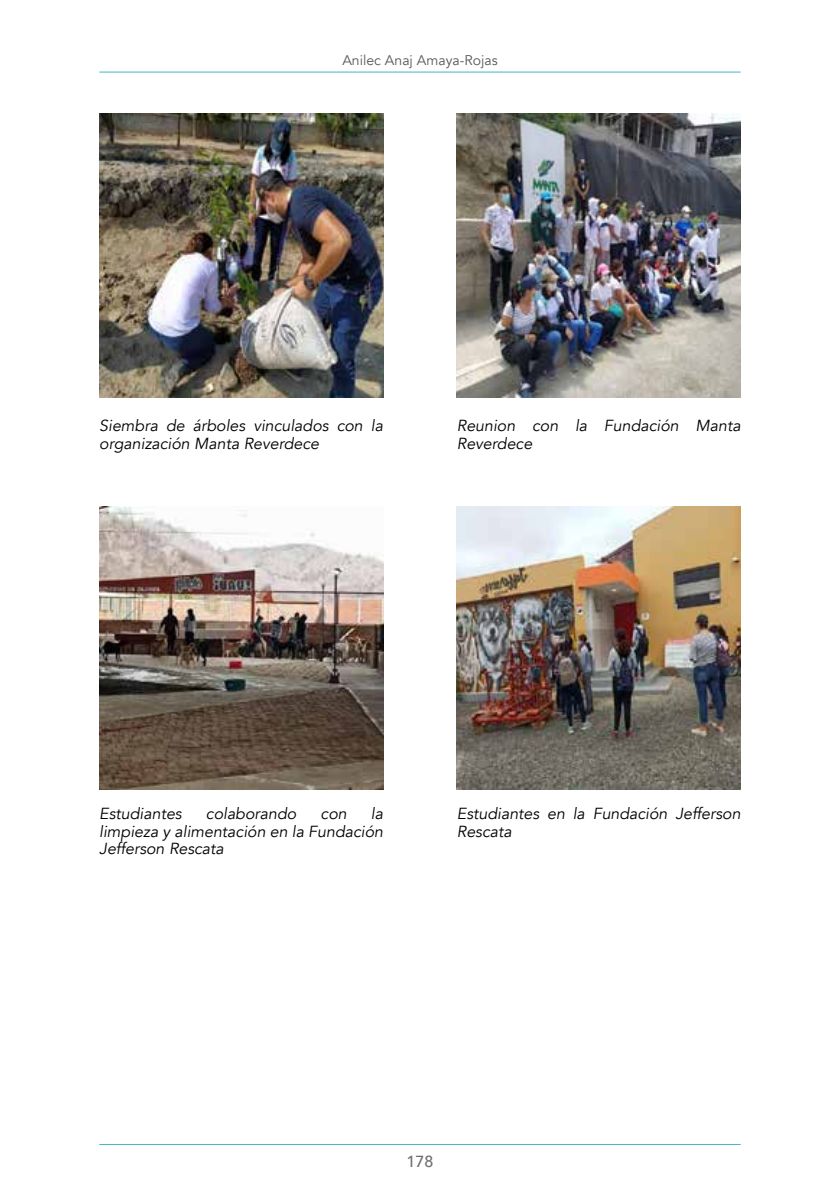
<style>
.page{position:relative;width:840px;height:1191px;background:#fff}
.page>*{position:absolute;margin:0;border:0;box-sizing:border-box;transform-origin:0 0}
.t1{font:italic 16px/17.6px "Avenir";color:#000}
.t2{font:500 16px "Avenir";color:#6d6e71}
.t3{font:14px "Avenir";color:#58595b}
</style>
<div class="page">
<hr style="left:99px;top:1144px;width:641px;height:1px;background:#40b8c5">
<hr style="left:99px;top:72px;width:641px;height:1px;background:#40b8c5">
<img style="left:99px;top:113px;width:284px;height:284px">
<img style="left:456px;top:113px;width:284px;height:284px">
<img style="left:99px;top:506px;width:284px;height:284px">
<img style="left:456px;top:506px;width:284px;height:284px">
<p class="t3" style="left:342px;top:52px;width:157px">Anilec Anaj Amaya-Rojas</p>
<p class="t1" style="left:99px;top:417px;width:285px">Siembra de árboles vinculados con la organización Manta Reverdece</p>
<p class="t1" style="left:456px;top:417px;width:285px">Reunion con la Fundación Manta<br>Reverdece</p>
<p class="t1" style="left:99px;top:805px;width:285px;text-align:justify;text-indent:271px">la limpieza y alimentación en la Fundación Jefferson Rescata</p>
<p class="t1" style="left:456px;top:805px;width:285px">Estudiantes en la Fundación Jefferson<br>Rescata</p>
<p class="t1" style="left:99px;top:805px;width:84px">Estudiantes</p>
<p class="t1" style="left:206px;top:805px;width:92px">colaborando</p>
<p class="t1" style="left:320px;top:805px;width:28px">con</p>
<p class="t2" style="left:406px;top:1147px;width:28px">178</p>
</div>
